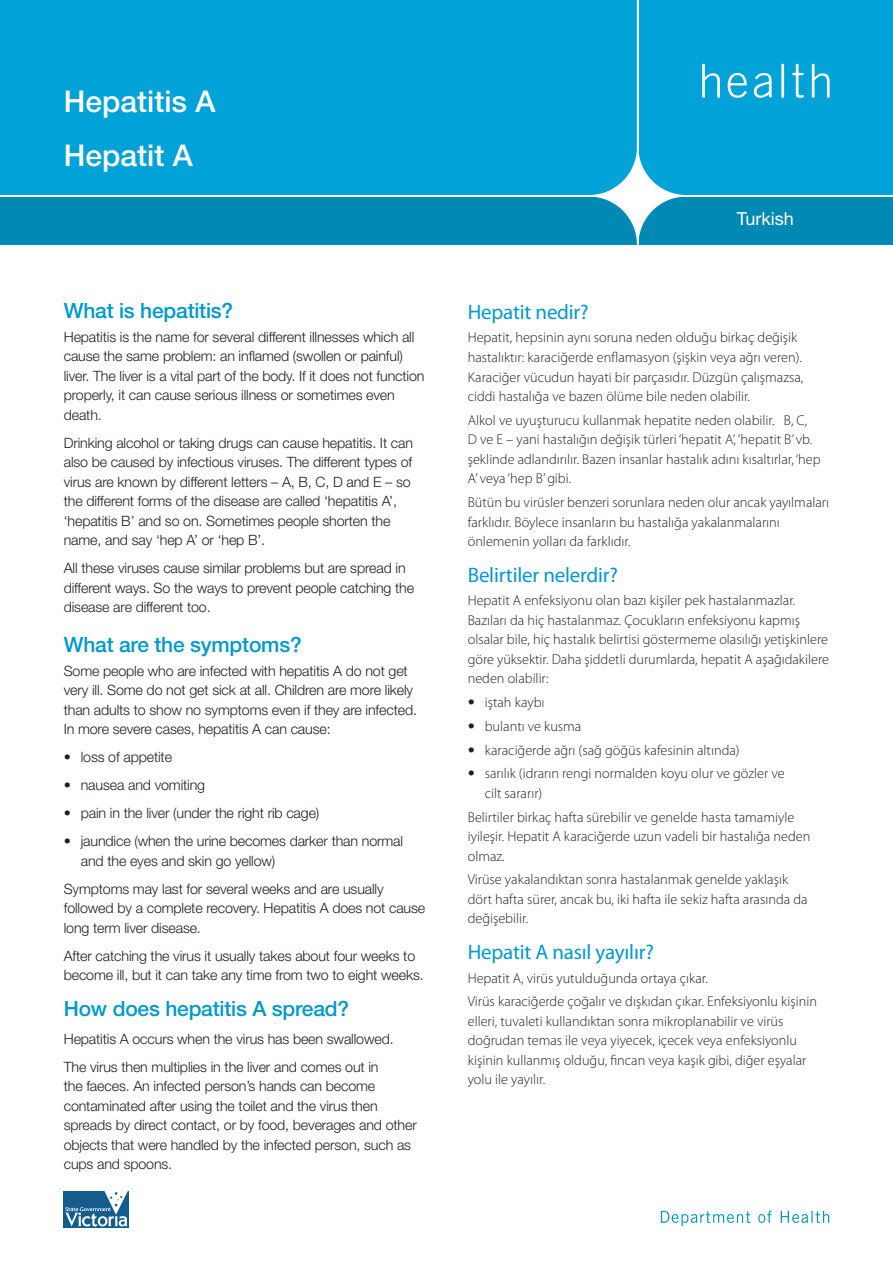
<style>
.page{position:relative;width:893px;height:1263px;background:#fff}
.page>*{position:absolute;margin:0;border:0;box-sizing:border-box;transform-origin:0 0}
.Heading_1{font:500 30px "Helvetica Neue LT Std";color:#fff}
.subheadddd{font:21px "Myriad Pro";letter-spacing:-.01em;color:#09c}
.Body_Copy{font:500 21px "Helvetica Neue LT Std";letter-spacing:-.01em;color:#09c}
.Heading_2{font:500 21px "Helvetica Neue LT Std";letter-spacing:-.01em;color:#09c}
.Heading_2-2{font:18px "Helvetica Neue LT Std";color:#fff}
.Body_Copy-2{font:300 14.25px/19.5px "Helvetica Neue LT Std";letter-spacing:-.01em;color:#231f20}
.Body_Copy-3{font:300 14.25px/19.5px "Myriad Pro";color:#231f20}
.s1{font-family:"Helvetica Neue LT Std"}
</style>
<div class="page">
<svg style="left:661px;top:1211px;width:168px;height:15px"></svg>
<svg style="left:0;top:0;width:893px;height:245px;background:#069fd2"></svg>
<svg style="left:64px;top:1191px;width:65px;height:37px"></svg>
<svg style="left:65px;top:1191px;width:63px;height:35px"></svg>
<p class="Heading_1" style="left:64px;top:84px;width:153px">Hepatitis A</p>
<p class="Heading_1" style="left:64px;top:137px;width:130px">Hepatit A</p>
<p class="Heading_2" style="left:64px;top:298px;width:171px">What is hepatitis?</p>
<p class="Body_Copy-2" style="left:64px;top:327px;width:362px">Hepatitis is the name for several different illnesses which all cause the same problem: an inflamed (swollen or painful) liver. The liver is a vital part of the body. If it does not function properly, it can cause serious illness or sometimes even death.</p>
<p class="Body_Copy-2" style="left:64px;top:433px;width:351px">Drinking alcohol or taking drugs can cause hepatitis. It can also be caused by infectious viruses. The different types of virus are known by different letters – A, B, C, D and E – so the different forms of the disease are called ‘hepatitis A’, ‘hepatitis B’ and so on. Sometimes people shorten the name, and say ‘hep A’ or ‘hep B’.</p>
<p class="Body_Copy-2" style="left:64px;top:558px;width:352px">All these viruses cause similar problems but are spread in different ways. So the ways to prevent people catching the disease are different too.</p>
<p class="Body_Copy" style="left:64px;top:632px;width:239px">What are the symptoms?</p>
<p class="Body_Copy-2" style="left:64px;top:661px;width:355px">Some people who are infected with hepatitis A do not get very ill. Some do not get sick at all. Children are more likely than adults to show no symptoms even if they are infected.<br>In more severe cases, hepatitis A can cause:</p>
<p class="Body_Copy-2" style="left:64px;top:747px;width:110px">• loss of appetite</p>
<p class="Body_Copy-2" style="left:64px;top:775px;width:143px">• nausea and vomiting</p>
<p class="Body_Copy-2" style="left:64px;top:803px;width:257px">• pain in the liver (under the right rib cage)</p>
<p class="Body_Copy-2" style="left:81px;top:831px;width:324px;text-indent:-17px">• jaundice (when the urine becomes darker than normal and the eyes and skin go yellow)</p>
<p class="Body_Copy-2" style="left:64px;top:879px;width:363px">Symptoms may last for several weeks and are usually followed by a complete recovery. Hepatitis A does not cause long term liver disease.</p>
<p class="Body_Copy-2" style="left:64px;top:946px;width:361px">After catching the virus it usually takes about four weeks to become ill, but it can take any time from two to eight weeks.</p>
<p class="Body_Copy" style="left:64px;top:996px;width:287px">How does hepatitis A spread?</p>
<p class="Body_Copy-2" style="left:64px;top:1029px;width:331px">Hepatitis A occurs when the virus has been swallowed.</p>
<p class="Body_Copy-2" style="left:64px;top:1057px;width:355px">The virus then multiplies in the liver and comes out in<br>the faeces. An infected person’s hands can become contaminated after using the toilet and the virus then spreads by direct contact, or by food, beverages and other objects that were handled by the infected person, such as cups and spoons.</p>
<p class="Heading_2-2" style="left:737px;top:208px;width:59px">Turkish</p>
<p class="subheadddd" style="left:468px;top:299px;width:123px">Hepatit nedir?</p>
<p class="Body_Copy-3" style="left:468px;top:328px;width:337px">Hepatit, hepsinin aynı soruna neden olduğu birkaç değişik hastalıktır: karaciğerde enflamasyon (şişkin veya ağrı veren).<br>Karaciğer vücudun hayati bir parçasıdır. Düzgün çalışmazsa, ciddi hastalığa ve bazen ölüme bile neden olabilir.</p>
<p class="Body_Copy-3" style="left:468px;top:410px;width:354px">Alkol ve uyuşturucu kullanmak hepatite neden olabilir. B, C,<br>D ve E – yani hastalığın değişik türleri ‘hepatit A’, ‘hepatit B’ vb. şeklinde adlandırılır. Bazen insanlar hastalık adını kısaltırlar, ‘hep A’ veya ‘hep B’ gibi.</p>
<p class="Body_Copy-3" style="left:468px;top:492px;width:363px">Bütün bu virüsler benzeri sorunlara neden olur ancak yayılmaları farklıdır. Böylece insanların bu hastalığa yakalanmalarını önlemenin yolları da farklıdır.</p>
<p class="subheadddd" style="left:468px;top:561px;width:152px">Belirtiler nelerdir?</p>
<p class="Body_Copy-3" style="left:468px;top:591px;width:363px">Hepatit A enfeksiyonu olan bazı kişiler pek hastalanmazlar.<br>Bazıları da hiç hastalanmaz. Çocukların enfeksiyonu kapmış olsalar bile, hiç hastalık belirtisi göstermeme olasılığı yetişkinlere göre yüksektir. Daha şiddetli durumlarda, hepatit A aşağıdakilere neden olabilir:</p>
<p class="Body_Copy-3" style="left:468px;top:692px;width:78px"><span class="s1">•</span> iştah kaybı</p>
<p class="Body_Copy-3" style="left:468px;top:716px;width:115px"><span class="s1">•</span> bulantı ve kusma</p>
<p class="Body_Copy-3" style="left:468px;top:740px;width:273px"><span class="s1">•</span> karaciğerde ağrı (sağ göğüs kafesinin altında)</p>
<p class="Body_Copy-3" style="left:485px;top:764px;width:301px;text-indent:-17px"><span class="s1">•</span> sarılık (idrarın rengi normalden koyu olur ve gözler ve cilt sararır)</p>
<p class="Body_Copy-3" style="left:468px;top:807px;width:344px">Belirtiler birkaç hafta sürebilir ve genelde hasta tamamiyle iyileşir. Hepatit A karaciğerde uzun vadeli bir hastalığa neden olmaz.</p>
<p class="Body_Copy-3" style="left:468px;top:870px;width:341px">Virüse yakalandıktan sonra hastalanmak genelde yaklaşık dört hafta sürer, ancak bu, iki hafta ile sekiz hafta arasında da değişebilir.</p>
<p class="subheadddd" style="left:468px;top:939px;width:188px">Hepatit A nasıl yayılır?</p>
<p class="Body_Copy-3" style="left:468px;top:968px;width:242px">Hepatit A, virüs yutulduğunda ortaya çıkar.</p>
<p class="Body_Copy-3" style="left:468px;top:992px;width:351px">Virüs karaciğerde çoğalır ve dışkıdan çıkar. Enfeksiyonlu kişinin elleri, tuvaleti kullandıktan sonra mikroplanabilir ve virüs doğrudan temas ile veya yiyecek, içecek veya enfeksiyonlu kişinin kullanmış olduğu, fincan veya kaşık gibi, diğer eşyalar yolu ile yayılır.</p>
</div>
